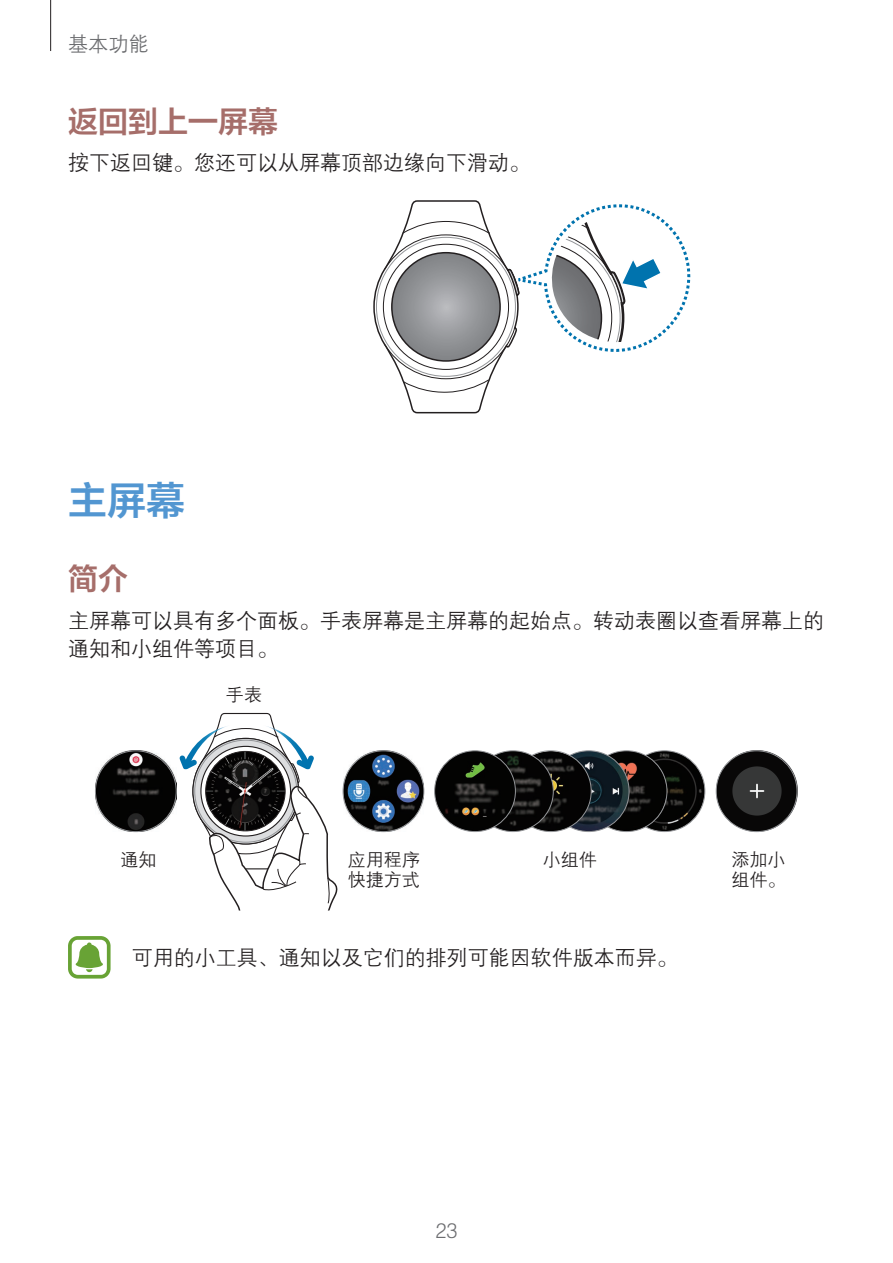
<style>
.page{position:relative;width:893px;height:1263px;background:#fff}
.page>*{position:absolute;margin:0;border:0;box-sizing:border-box;transform-origin:0 0}
.t1{font:39px "FZLTZCHJW GB1 0";color:#5296d1}
.t2{font:30px "FZLTZCHJW GB1 0";color:#a66e6a}
.t3{font:21px/27.8px "FZZDXJW GB1 0";color:#231f20}
.t4{font:21px "FZZDXJW GB1 0";color:#6c6d70;scale:.95 1}
.t5{font:20.25px "FZZDXJW GB1 0";color:#6c6d70}
.t6{font:18px/19.5px "FZZDXJW GB1 0";color:#231f20}
</style>
<div class="page">
<hr style="left:50px;top:0;width:1px;height:51px;background:#231f20">
<svg style="left:373px;top:200px;width:318px;height:213px"></svg>
<svg style="left:179px;top:712px;width:159px;height:198px"></svg>
<img style="left:716px;top:751px;width:81px;height:81px">
<div style="left:716px;top:750px;width:81px;height:82px;border:1px solid #939598;border-radius:50%"></div>
<img style="left:624px;top:751px;width:81px;height:80px;border-radius:40px">
<img style="left:586px;top:751px;width:81px;height:80px;border-radius:40px">
<img style="left:343px;top:751px;width:81px;height:81px">
<div style="left:343px;top:750px;width:81px;height:82px;border:1px solid #939598;border-radius:50%"></div>
<img style="left:95px;top:751px;width:81px;height:81px">
<div style="left:95px;top:750px;width:82px;height:82px;border:1px solid #939598;border-radius:50%"></div>
<img style="left:548px;top:751px;width:81px;height:80px;border-radius:40px">
<img style="left:553px;top:751px;width:38px;height:80px">
<img style="left:486px;top:751px;width:67px;height:80px">
<img style="left:435px;top:751px;width:80px;height:80px;border-radius:40px">
<div style="left:434px;top:750px;width:82px;height:82px;border:1px solid #939598;border-radius:50%"></div>
<svg style="left:68px;top:936px;width:43px;height:42px"></svg>
<p class="t5" style="left:68px;top:33px;width:82px">基本功能</p>
<h2 class="t2" style="left:68px;top:105px;width:212px">返回到上一屏幕</h2>
<p class="t3" style="left:68px;top:150px;width:464px">按下返回键。您还可以从屏幕顶部边缘向下滑动。</p>
<h1 class="t1" style="left:68px;top:479px;width:119px">主屏幕</h1>
<h2 class="t2" style="left:68px;top:563px;width:61px">简介</h2>
<p class="t3" style="left:68px;top:607px;width:758px">主屏幕可以具有多个面板。手表屏幕是主屏幕的起始点。转动表圈以查看屏幕上的通知和小组件等项目。</p>
<p class="t6" style="left:120px;top:851px;width:37px">通知</p>
<p class="t6" style="left:226px;top:685px;width:37px">手表</p>
<p class="t6" style="left:348px;top:851px;width:74px">应用程序快捷方式</p>
<p class="t6" style="left:543px;top:851px;width:55px">小组件</p>
<p class="t6" style="left:732px;top:851px;width:55px">添加小组件。</p>
<p class="t3" style="left:132px;top:944px;width:547px">可用的小工具、通知以及它们的排列可能因软件版本而异。</p>
<p class="t4" style="left:435px;top:1220px;width:25px">23</p>
</div>
